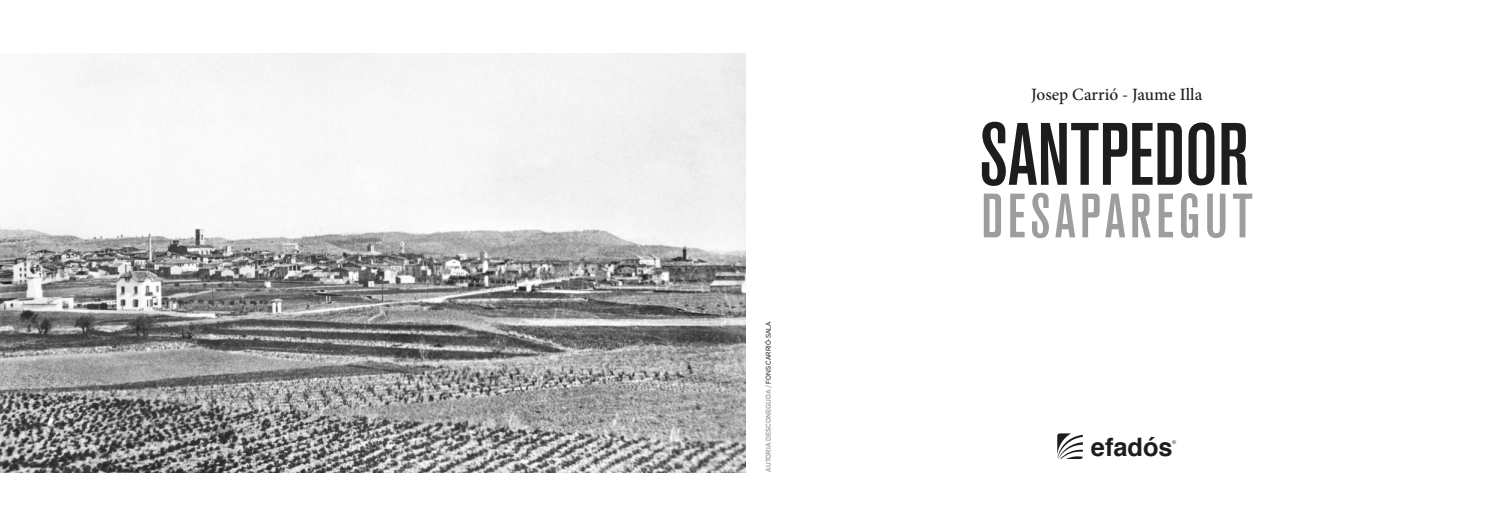
<style>
.page{position:relative;width:1489px;height:525px;background:#fff}
.page>*{position:absolute;margin:0;border:0;box-sizing:border-box;transform-origin:0 0}
.t1{font:87.5px "Akzidenz Grotesk BQ Md Cnd Alt";color:#1d1d1b}
.t2{font:500 condensed 61.88px "Akzidenz Grotesk BQ";letter-spacing:.07em;color:#9d9d9d}
.t3{font:700 25.38px "Helvetica";color:#1d1d1b}
.t4{font:500 17.25px "Minion Pro";color:#1d1d1b}
.t5{font:500 6.88px "Akzid Grtsk Next";letter-spacing:.01em;color:#9d9d9d}
.t6{font:300 5.12px "Helvetica Neue";color:#1d1d1b}
.s1{font-weight:400;color:#1d1d1b}
</style>
<div class="page">
<svg style="left:1057px;top:433px;width:25px;height:26px"></svg>
<img style="left:0;top:53px;width:745px;height:419px">
<p class="t5" style="left:764px;top:471px;width:151px;rotate:-90deg">AUTORIA DESCONEGUDA / <span class="s1">FONS CARRIÓ-SALA</span></p>
<h3 class="t4" style="left:1031px;top:82px;width:173px">Josep Carrió - Jaume Illa</h3>
<h1 class="t1" style="left:979px;top:105px;width:271px">SANTPEDOR</h1>
<h2 class="t2" style="left:981px;top:181px;width:273px">DESAPAREGUT</h2>
<h3 class="t3" style="left:1090px;top:426px;width:83px">efadós</h3>
<p class="t6" style="left:1171px;top:437px;width:6px">®</p>
</div>
